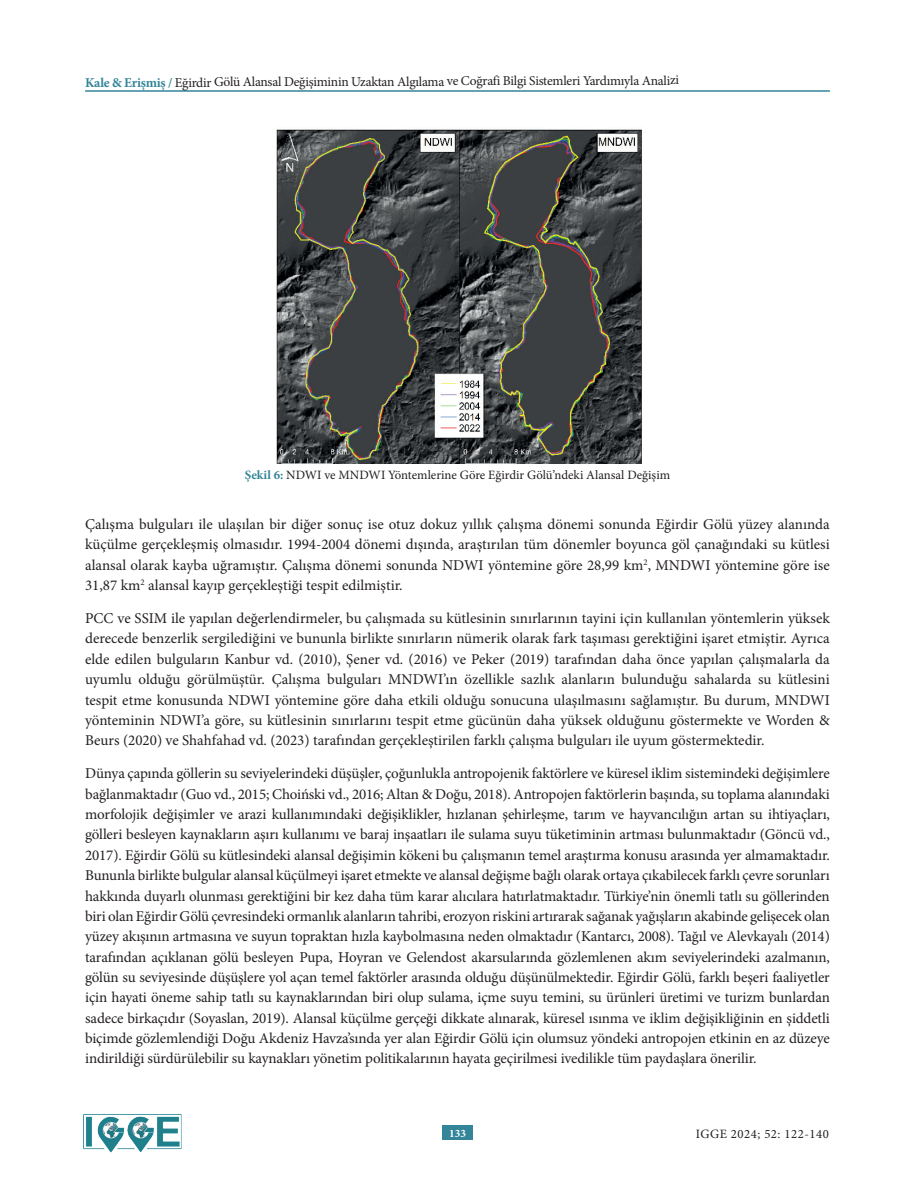
<style>
.page{position:relative;width:915px;height:1191px;background:#fff}
.page>*{position:absolute;margin:0;border:0;box-sizing:border-box;transform-origin:0 0}
.t1{font:15px/20.4px "Minion Pro";letter-spacing:-.005em;color:#231f20;text-align:justify}
.t2{font:13.5px "Minion Pro";letter-spacing:-.025em;color:#231f20}
.t3{font:12.75px "Minion Pro";color:#231f20}
.t4{font:12.75px "Minion Pro";letter-spacing:.04em;color:#231f20}
.t5{font:700 11.25px "Minion Pro";color:#fff}
.s1{font-weight:700;color:#348599}
</style>
<div class="page">
<hr style="left:85px;top:90px;width:744px;height:2px;background:#348599">
<div style="left:442px;top:1125px;width:30px;height:15px;background:#348599"></div>
<img style="left:83px;top:1114px;width:99px;height:39px">
<img style="left:276px;top:129px;width:366px;height:334px">
<p class="t2" style="left:85px;top:72px;width:595px"><span class="s1">Kale &amp; Erişmiş /</span> Eğirdir Gölü Alansal Değişiminin Uzaktan Algılama ve Coğrafi Bilgi Sistemleri Yardımıyla Analizi</p>
<p class="t3" style="left:245px;top:466px;width:427px"><span class="s1">Şekil 6:</span> NDWI ve MNDWI Yöntemlerine Göre Eğirdir Gölü’ndeki Alansal Değişim</p>
<p class="t1" style="left:85px;top:514px;width:746px">Çalışma bulguları ile ulaşılan bir diğer sonuç ise otuz dokuz yıllık çalışma dönemi sonunda Eğirdir Gölü yüzey alanında küçülme gerçekleşmiş olmasıdır. 1994-2004 dönemi dışında, araştırılan tüm dönemler boyunca göl çanağındaki su kütlesi alansal olarak kayba uğramıştır. Çalışma dönemi sonunda NDWI yöntemine göre 28,99 km<sup>2</sup>, MNDWI yöntemine göre ise 31,87 km<sup>2</sup> alansal kayıp gerçekleştiği tespit edilmiştir.</p>
<p class="t1" style="left:85px;top:608px;width:746px">PCC ve SSIM ile yapılan değerlendirmeler, bu çalışmada su kütlesinin sınırlarının tayini için kullanılan yöntemlerin yüksek derecede benzerlik sergilediğini ve bununla birlikte sınırların nümerik olarak fark taşıması gerektiğini işaret etmiştir. Ayrıca elde edilen bulguların Kanbur vd. (2010), Şener vd. (2016) ve Peker (2019) tarafından daha önce yapılan çalışmalarla da uyumlu olduğu görülmüştür. Çalışma bulguları MNDWI’ın özellikle sazlık alanların bulunduğu sahalarda su kütlesini tespit etme konusunda NDWI yöntemine göre daha etkili olduğu sonucuna ulaşılmasını sağlamıştır. Bu durum, MNDWI yönteminin NDWI’a göre, su kütlesinin sınırlarını tespit etme gücünün daha yüksek olduğunu göstermekte ve Worden &amp; Beurs (2020) ve Shahfahad vd. (2023) tarafından gerçekleştirilen farklı çalışma bulguları ile uyum göstermektedir.</p>
<p class="t1" style="left:85px;top:763px;width:746px">Dünya çapında göllerin su seviyelerindeki düşüşler, çoğunlukla antropojenik faktörlere ve küresel iklim sistemindeki değişimlere bağlanmaktadır (Guo vd., 2015; Choiński vd., 2016; Altan &amp; Doğu, 2018). Antropojen faktörlerin başında, su toplama alanındaki morfolojik değişimler ve arazi kullanımındaki değişiklikler, hızlanan şehirleşme, tarım ve hayvancılığın artan su ihtiyaçları, gölleri besleyen kaynakların aşırı kullanımı ve baraj inşaatları ile sulama suyu tüketiminin artması bulunmaktadır (Göncü vd., 2017). Eğirdir Gölü su kütlesindeki alansal değişimin kökeni bu çalışmanın temel araştırma konusu arasında yer almamaktadır.<br>Bununla birlikte bulgular alansal küçülmeyi işaret etmekte ve alansal değişme bağlı olarak ortaya çıkabilecek farklı çevre sorunları hakkında duyarlı olunması gerektiğini bir kez daha tüm karar alıcılara hatırlatmaktadır. Türkiye’nin önemli tatlı su göllerinden biri olan Eğirdir Gölü çevresindeki ormanlık alanların tahribi, erozyon riskini artırarak sağanak yağışların akabinde gelişecek olan yüzey akışının artmasına ve suyun topraktan hızla kaybolmasına neden olmaktadır (Kantarcı, 2008). Tağıl ve Alevkayalı (2014) tarafından açıklanan gölü besleyen Pupa, Hoyran ve Gelendost akarsularında gözlemlenen akım seviyelerindeki azalmanın, gölün su seviyesinde düşüşlere yol açan temel faktörler arasında olduğu düşünülmektedir. Eğirdir Gölü, farklı beşeri faaliyetler için hayati öneme sahip tatlı su kaynaklarından biri olup sulama, içme suyu temini, su ürünleri üretimi ve turizm bunlardan sadece birkaçıdır (Soyaslan, 2019). Alansal küçülme gerçeği dikkate alınarak, küresel ısınma ve iklim değişikliğinin en şiddetli biçimde gözlemlendiği Doğu Akdeniz Havza’sında yer alan Eğirdir Gölü için olumsuz yöndeki antropojen etkinin en az düzeye indirildiği sürdürülebilir su kaynakları yönetim politikalarının hayata geçirilmesi ivedilikle tüm paydaşlara önerilir.</p>
<p class="t5" style="left:449px;top:1125px;width:18px">133</p>
<p class="t4" style="left:695px;top:1125px;width:134px">IGGE 2024; 52: 122-140</p>
</div>
